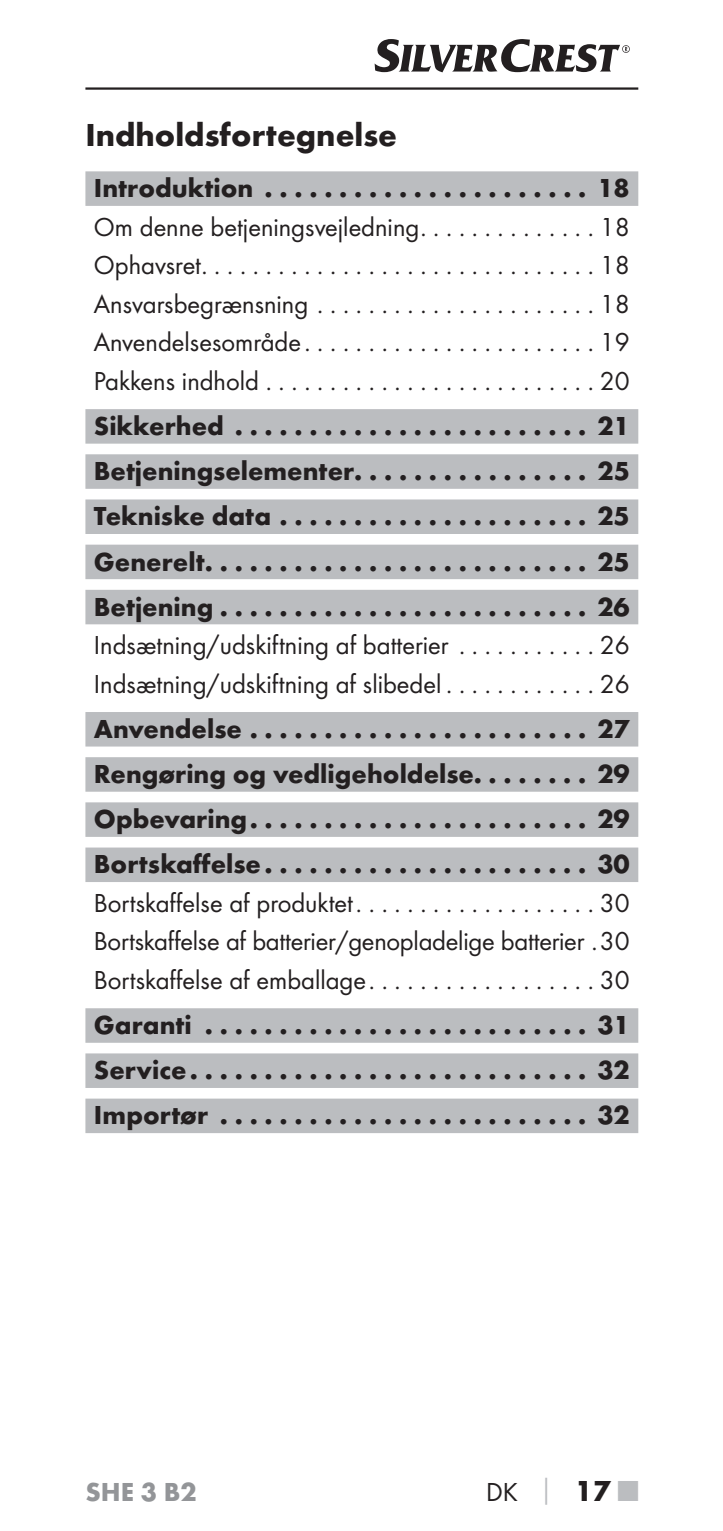
<style>
.page{position:relative;width:723px;height:1531px;background:#fff}
.page>*{position:absolute;margin:0;border:0;box-sizing:border-box;transform-origin:0 0}
.t1{font:700 33px "Futura";color:#231f20}
.t2{font:700 27px/45px "Futura";color:#231f20;text-align:justify}
.t3{font:27px/38.4px "Futura Boo";color:#231f20;text-align:justify}
.t4{font:700 27px "Futura";color:#939598}
.s1{font-family:"Futura";font-weight:700;color:#bbbdc0}
.s2{font-family:"Futura";font-weight:700;font-size:30px}
.s3{font-family:"Futura";font-weight:700;font-size:30px;color:#bbbdc0}
</style>
<div class="page">
<hr style="left:85px;top:87px;width:553px;height:3px;background:#231f20">
<svg style="left:375px;top:39px;width:255px;height:33px"></svg>
<div style="left:85px;top:171px;width:553px;height:35px;background:#bbbdc0"></div>
<div style="left:85px;top:409px;width:553px;height:34px;background:#bbbdc0"></div>
<div style="left:85px;top:454px;width:553px;height:35px;background:#bbbdc0"></div>
<div style="left:85px;top:499px;width:553px;height:35px;background:#bbbdc0"></div>
<div style="left:85px;top:544px;width:553px;height:35px;background:#bbbdc0"></div>
<div style="left:85px;top:590px;width:553px;height:34px;background:#bbbdc0"></div>
<div style="left:85px;top:712px;width:553px;height:34px;background:#bbbdc0"></div>
<div style="left:85px;top:757px;width:553px;height:34px;background:#bbbdc0"></div>
<div style="left:85px;top:802px;width:553px;height:35px;background:#bbbdc0"></div>
<div style="left:85px;top:847px;width:553px;height:35px;background:#bbbdc0"></div>
<div style="left:85px;top:1008px;width:553px;height:34px;background:#bbbdc0"></div>
<div style="left:85px;top:1053px;width:553px;height:35px;background:#bbbdc0"></div>
<div style="left:85px;top:1098px;width:553px;height:35px;background:#bbbdc0"></div>
<p class="t1" style="left:85px;top:122px;width:313px">Indholdsfortegnelse</p>
<p class="t2" style="left:94px;top:168px;width:537px">Introduktion ...................... 18</p>
<p class="t3" style="left:94px;top:209px;width:537px">Om denne betjeningsvejledning . . . . . . . . . . . . . . 18<br>Ophavsret ...............................18<br>Ansvarsbegrænsning ......................18<br>Anvendelsesområde .......................19<br>Pakkens indhold ..........................20</p>
<p class="t2" style="left:94px;top:406px;width:537px">Sikkerhed ........................ 21<br>Betjeningselementer. . . . . . . . . . . . . . . . 25<br>Tekniske data ..................... 25<br>Generelt .......................... 25<br>Betjening ......................... 26</p>
<p class="t3" style="left:94px;top:627px;width:537px">Indsætning/udskiftning af batterier . . . . . . . . . . . 26<br>Indsætning/udskiftning af slibedel . . . . . . . . . . . . 26</p>
<p class="t2" style="left:94px;top:709px;width:537px">Anvendelse ....................... 27<br>Rengøring og vedligeholdelse. . . . . . . . 29<br>Opbevaring ....................... 29<br>Bortskaffelse ...................... 30</p>
<p class="t3" style="left:94px;top:885px;width:537px">Bortskaffelse af produktet . . . . . . . . . . . . . . . . . . . 30<br>Bortskaffelse af batterier/genopladelige batterier .30<br>Bortskaffelse af emballage . . . . . . . . . . . . . . . . . . 30</p>
<p class="t2" style="left:94px;top:1005px;width:537px">Garanti .......................... 31<br>Service ........................... 32<br>Importør ......................... 32</p>
<p class="t4" style="left:85px;top:1481px;width:113px">SHE 3 B2</p>
<p class="t3" style="left:486px;top:1474px;width:154px">DK <span class="s1">│</span> <span class="s2">17</span> <span class="s3">■</span></p>
</div>
